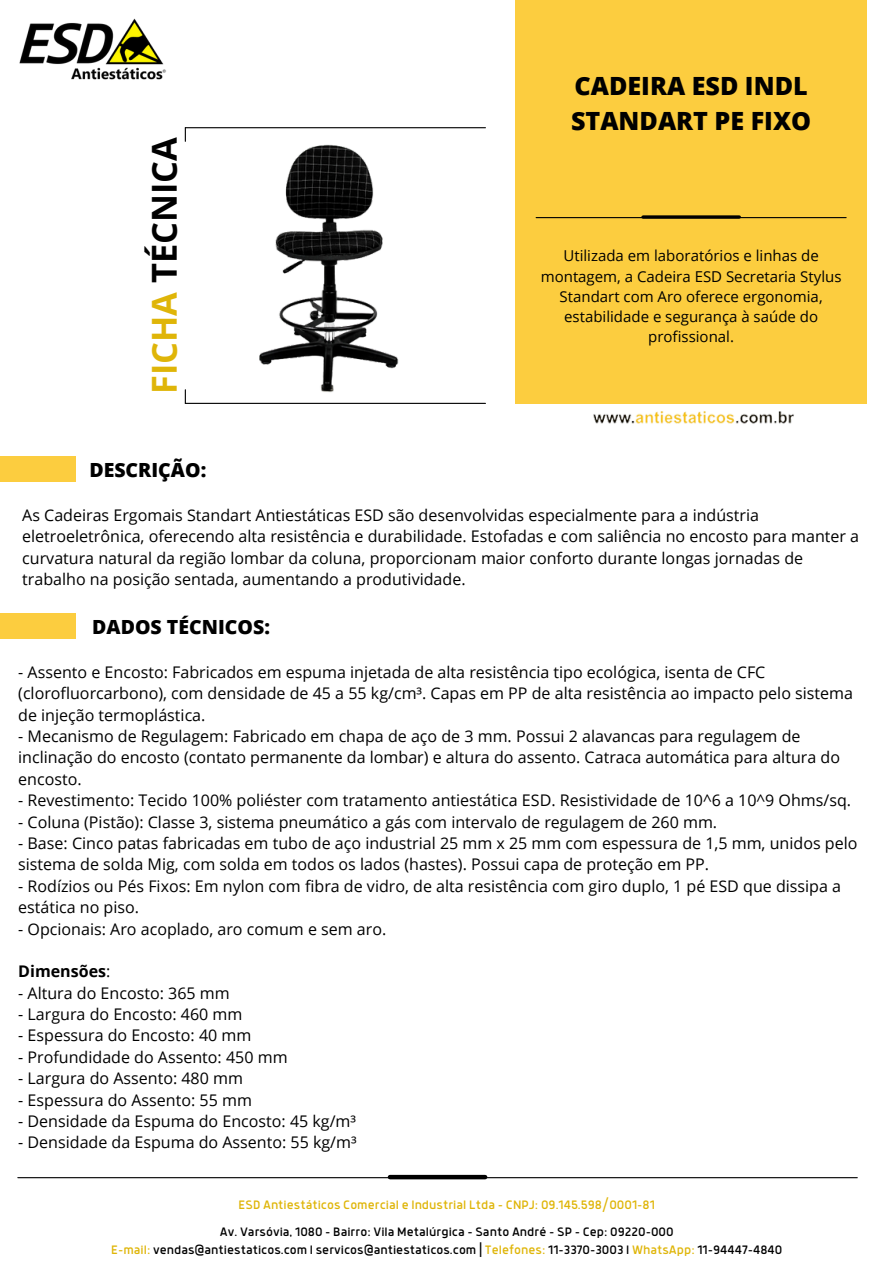
<style>
.page{position:relative;width:894px;height:1264px;background:#fff}
.page>*{position:absolute;margin:0;border:0;box-sizing:border-box;transform-origin:0 0}
.t1{font:700 34.35px "Open Sans";color:#000}
.t2{font:800 25.05px/34.8px "Open Sans";color:#000}
.t3{font:800 19.5px "Open Sans";color:#000}
.t4{font:16.05px/21.3px "Open Sans";color:#000}
.t5{font:700 16.05px "Open Sans";color:#000}
.t6{font:15px/20.2px "Open Sans";color:#000;text-align:center}
.t7{font:13.5px "Anteb";color:#000}
.t8{font:13.5px "Anteb";color:#dfb508}
.s1{color:#dfb508}
.s2{font-weight:400}
</style>
<div class="page">
<img style="left:191px;top:128px;width:284px;height:275px">
<hr style="left:185px;top:127px;width:300px;height:1px;background:#000">
<svg style="left:185px;top:128px;width:1px;height:13px"></svg>
<hr style="left:185px;top:403px;width:300px;height:1px;background:#000">
<svg style="left:185px;top:390px;width:1px;height:13px"></svg>
<img style="left:593px;top:411px;width:201px;height:13px">
<div style="left:515px;top:0;width:351px;height:403px;background:#fccd3f"></div>
<img style="left:19px;top:18px;width:147px;height:62px">
<hr style="left:536px;top:217px;width:309px;height:1px;background:#000">
<svg style="left:642px;top:215px;width:97px;height:4px"></svg>
<div style="left:0;top:456px;width:76px;height:25px;background:#fccd3f"></div>
<div style="left:0;top:614px;width:76px;height:25px;background:#fccd3f"></div>
<hr style="left:18px;top:1177px;width:839px;height:1px;background:#000">
<div style="left:390px;top:1174px;width:95px;height:5px;background:#000"></div>
<p class="t1" style="left:140px;top:394px;width:259px;rotate:-90deg"><span class="s1">FICHA</span> TÉCNICA</p>
<p class="t2" style="left:571px;top:68px;width:241px">CADEIRA ESD INDL<br>STANDART PE FIXO</p>
<h4 class="t6" style="left:540px;top:245px;width:302px">Utilizada em laboratórios e linhas de montagem, a Cadeira ESD Secretaria Stylus Standart com Aro oferece ergonomia, estabilidade e segurança à saúde do profissional.</h4>
<h3 class="t3" style="left:89px;top:456px;width:118px">DESCRIÇÃO:</h3>
<h4 class="t4" style="left:22px;top:504px;width:838px">As Cadeiras Ergomais Standart Antiestáticas ESD são desenvolvidas especialmente para a indústria eletroeletrônica, oferecendo alta resistência e durabilidade. Estofadas e com saliência no encosto para manter a curvatura natural da região lombar da coluna, proporcionam maior conforto durante longas jornadas de trabalho na posição sentada, aumentando a produtividade.</h4>
<h3 class="t3" style="left:92px;top:613px;width:179px">DADOS TÉCNICOS:</h3>
<h4 class="t4" style="left:18px;top:661px;width:836px">- Assento e Encosto: Fabricados em espuma injetada de alta resistência tipo ecológica, isenta de CFC (clorofluorcarbono), com densidade de 45 a 55 kg/cm³. Capas em PP de alta resistência ao impacto pelo sistema de injeção termoplástica.</h4>
<h4 class="t4" style="left:18px;top:725px;width:823px">- Mecanismo de Regulagem: Fabricado em chapa de aço de 3 mm. Possui 2 alavancas para regulagem de inclinação do encosto (contato permanente da lombar) e altura do assento. Catraca automática para altura do encosto.</h4>
<h4 class="t4" style="left:18px;top:789px;width:834px">- Revestimento: Tecido 100% poliéster com tratamento antiestática ESD. Resistividade de 10^6 a 10^9 Ohms/sq.</h4>
<h4 class="t4" style="left:18px;top:810px;width:700px">- Coluna (Pistão): Classe 3, sistema pneumático a gás com intervalo de regulagem de 260 mm.</h4>
<h4 class="t4" style="left:18px;top:832px;width:840px">- Base: Cinco patas fabricadas em tubo de aço industrial 25 mm x 25 mm com espessura de 1,5 mm, unidos pelo sistema de solda Mig, com solda em todos os lados (hastes). Possui capa de proteção em PP.</h4>
<h4 class="t4" style="left:18px;top:874px;width:824px">- Rodízios ou Pés Fixos: Em nylon com fibra de vidro, de alta resistência com giro duplo, 1 pé ESD que dissipa a estática no piso.</h4>
<h4 class="t4" style="left:18px;top:917px;width:369px">- Opcionais: Aro acoplado, aro comum e sem aro.</h4>
<h4 class="t5" style="left:18px;top:960px;width:94px">Dimensões<span class="s2">:</span></h4>
<h4 class="t4" style="left:18px;top:981px;width:213px">- Altura do Encosto: 365 mm</h4>
<h4 class="t4" style="left:18px;top:1003px;width:226px">- Largura do Encosto: 460 mm</h4>
<h4 class="t4" style="left:18px;top:1024px;width:234px">- Espessura do Encosto: 40 mm</h4>
<h4 class="t4" style="left:18px;top:1045px;width:271px">- Profundidade do Assento: 450 mm</h4>
<h4 class="t4" style="left:18px;top:1067px;width:226px">- Largura do Assento: 480 mm</h4>
<h4 class="t4" style="left:18px;top:1088px;width:235px">- Espessura do Assento: 55 mm</h4>
<h4 class="t4" style="left:18px;top:1110px;width:339px">- Densidade da Espuma do Encosto: 45 kg/m³</h4>
<h4 class="t4" style="left:18px;top:1131px;width:340px">- Densidade da Espuma do Assento: 55 kg/m³</h4>
<p class="t8" style="left:238px;top:1198px;width:418px">ESD Antiestáticos Comercial e Industrial Ltda - CNPJ: 09.145.598/0001-81</p>
<p class="t7" style="left:220px;top:1226px;width:455px">Av. Varsóvia, 1080 - Bairro: Vila Metalúrgica - Santo André - SP - Cep: 09220-000</p>
<p class="t7" style="left:111px;top:1244px;width:672px"><span class="s1">E-mail:</span> vendas@antiestaticos.com I servicos@antiestaticos.com | <span class="s1">Telefones:</span> 11-3370-3003 I <span class="s1">WhatsApp:</span> 11-94447-4840</p>
</div>
